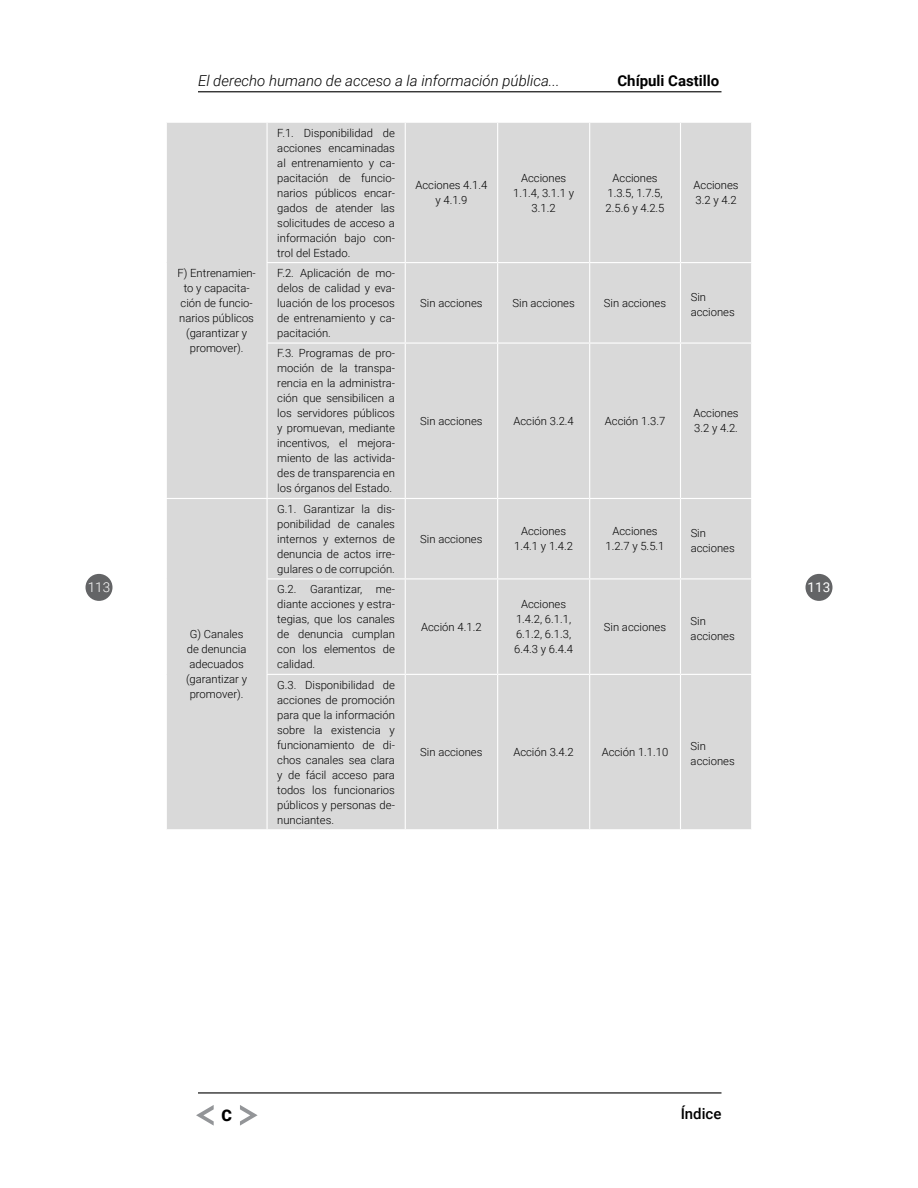
<style>
.page{position:relative;width:918px;height:1188px;background:#fff}
.page>*{position:absolute;margin:0;border:0;box-sizing:border-box;transform-origin:0 0}
.t1{font:900 16.05px "Roboto";color:#000}
.t2{font:italic 300 15px "Roboto";color:#000}
.t3{font:700 15px "Roboto";color:#000}
.t4{font:500 15px "Roboto";color:#000}
.t5{font:300 13.5px "Roboto";color:#fff}
.t6{font:13.5px "Roboto";color:#fff}
.t7{font:300 11.25px/15px "Roboto";color:#000;text-align:center}
</style>
<div class="page">
<div style="left:86px;top:574px;width:26px;height:27px;background:#636466;border-radius:50%"></div>
<div style="left:806px;top:574px;width:27px;height:27px;background:#636466;border-radius:50%"></div>
<hr style="left:198px;top:91px;width:524px;height:1px;background:#000">
<hr style="left:198px;top:1092px;width:524px;height:2px;background:#000">
<svg style="left:196px;top:1105px;width:18px;height:21px"></svg>
<svg style="left:240px;top:1105px;width:18px;height:21px"></svg>
<div style="left:167px;top:123px;width:584px;height:706px;background:#d9d9d9"></div>
<hr style="left:267px;top:123px;width:1px;height:139px;background:#fff">
<hr style="left:405px;top:123px;width:1px;height:139px;background:#fff">
<hr style="left:497px;top:123px;width:1px;height:139px;background:#fff">
<hr style="left:589px;top:123px;width:1px;height:139px;background:#fff">
<hr style="left:680px;top:123px;width:1px;height:139px;background:#fff">
<hr style="left:267px;top:262px;width:138px;height:1px;background:#fff">
<hr style="left:267px;top:263px;width:1px;height:79px;background:#fff">
<hr style="left:405px;top:262px;width:93px;height:1px;background:#fff">
<hr style="left:405px;top:263px;width:1px;height:79px;background:#fff">
<hr style="left:498px;top:262px;width:92px;height:1px;background:#fff">
<hr style="left:497px;top:263px;width:1px;height:79px;background:#fff">
<hr style="left:590px;top:262px;width:90px;height:1px;background:#fff">
<hr style="left:589px;top:263px;width:1px;height:79px;background:#fff">
<hr style="left:680px;top:262px;width:72px;height:1px;background:#fff">
<hr style="left:680px;top:263px;width:1px;height:79px;background:#fff">
<hr style="left:267px;top:342px;width:138px;height:2px;background:#fff">
<hr style="left:267px;top:344px;width:1px;height:154px;background:#fff">
<hr style="left:405px;top:342px;width:93px;height:2px;background:#fff">
<hr style="left:405px;top:344px;width:1px;height:154px;background:#fff">
<hr style="left:498px;top:342px;width:92px;height:2px;background:#fff">
<hr style="left:497px;top:344px;width:1px;height:154px;background:#fff">
<hr style="left:590px;top:342px;width:90px;height:2px;background:#fff">
<hr style="left:589px;top:344px;width:1px;height:154px;background:#fff">
<hr style="left:680px;top:342px;width:72px;height:2px;background:#fff">
<hr style="left:680px;top:344px;width:1px;height:154px;background:#fff">
<hr style="left:166px;top:498px;width:101px;height:1px;background:#fff">
<hr style="left:267px;top:498px;width:138px;height:1px;background:#fff">
<hr style="left:267px;top:499px;width:1px;height:79px;background:#fff">
<hr style="left:405px;top:498px;width:93px;height:1px;background:#fff">
<hr style="left:405px;top:499px;width:1px;height:79px;background:#fff">
<hr style="left:498px;top:498px;width:92px;height:1px;background:#fff">
<hr style="left:497px;top:499px;width:1px;height:79px;background:#fff">
<hr style="left:590px;top:498px;width:90px;height:1px;background:#fff">
<hr style="left:589px;top:499px;width:1px;height:79px;background:#fff">
<hr style="left:680px;top:498px;width:72px;height:1px;background:#fff">
<hr style="left:680px;top:499px;width:1px;height:79px;background:#fff">
<hr style="left:267px;top:578px;width:138px;height:1px;background:#fff">
<hr style="left:267px;top:579px;width:1px;height:95px;background:#fff">
<hr style="left:405px;top:578px;width:93px;height:1px;background:#fff">
<hr style="left:405px;top:579px;width:1px;height:95px;background:#fff">
<hr style="left:498px;top:578px;width:92px;height:1px;background:#fff">
<hr style="left:497px;top:579px;width:1px;height:95px;background:#fff">
<hr style="left:590px;top:578px;width:90px;height:1px;background:#fff">
<hr style="left:589px;top:579px;width:1px;height:95px;background:#fff">
<hr style="left:680px;top:578px;width:72px;height:1px;background:#fff">
<hr style="left:680px;top:579px;width:1px;height:95px;background:#fff">
<hr style="left:267px;top:674px;width:138px;height:1px;background:#fff">
<hr style="left:267px;top:675px;width:1px;height:154px;background:#fff">
<hr style="left:405px;top:674px;width:93px;height:1px;background:#fff">
<hr style="left:405px;top:675px;width:1px;height:154px;background:#fff">
<hr style="left:498px;top:674px;width:92px;height:1px;background:#fff">
<hr style="left:497px;top:675px;width:1px;height:154px;background:#fff">
<hr style="left:590px;top:674px;width:90px;height:1px;background:#fff">
<hr style="left:589px;top:675px;width:1px;height:154px;background:#fff">
<hr style="left:680px;top:674px;width:72px;height:1px;background:#fff">
<hr style="left:680px;top:675px;width:1px;height:154px;background:#fff">
<h2 class="t2" style="left:198px;top:70px;width:363px">El derecho humano de acceso a la información pública...</h2>
<h2 class="t3" style="left:617px;top:70px;width:103px">Chípuli Castillo</h2>
<p class="t7" style="left:177px;top:265px;width:80px">F) Entrenamien&shy;to y capacita&shy;ción de funcio&shy;narios públicos (garantizar y promover).</p>
<p class="t7" style="left:277px;top:125px;width:119px;text-align:justify">F.1. Disponibilidad de acciones encaminadas al entrenamiento y ca&shy;pacitación de funcio&shy;narios públicos encar&shy;gados de atender las solicitudes de acceso a información bajo con&shy;trol del Estado.</p>
<p class="t7" style="left:277px;top:265px;width:119px;text-align:justify">F.2. Aplicación de mo&shy;delos de calidad y eva&shy;luación de los procesos de entrenamiento y ca&shy;pacitación.</p>
<p class="t7" style="left:277px;top:345px;width:119px;text-align:justify">F.3. Programas de pro&shy;moción de la transpa&shy;rencia en la administra&shy;ción que sensibilicen a los servidores públicos y promuevan, mediante incentivos, el mejora&shy;miento de las activida&shy;des de transparencia en los órganos del Estado.</p>
<p class="t7" style="left:277px;top:501px;width:119px;text-align:justify">G.1. Garantizar la dis&shy;ponibilidad de canales internos y externos de denuncia de actos irre&shy;gulares o de corrupción.</p>
<p class="t7" style="left:416px;top:177px;width:73px">Acciones 4.1.4 y 4.1.9</p>
<p class="t7" style="left:513px;top:170px;width:63px">Acciones<br>1.1.4, 3.1.1 y<br>3.1.2</p>
<p class="t7" style="left:606px;top:170px;width:60px">Acciones<br>1.3.5, 1.7.5,<br>2.5.6 y 4.2.5</p>
<p class="t7" style="left:694px;top:177px;width:47px;text-align:left">Acciones<br>3.2 y 4.2</p>
<p class="t7" style="left:420px;top:295px;width:64px">Sin acciones</p>
<p class="t7" style="left:513px;top:295px;width:64px">Sin acciones</p>
<p class="t7" style="left:604px;top:295px;width:64px">Sin acciones</p>
<p class="t7" style="left:691px;top:289px;width:46px;text-align:left">Sin acciones</p>
<p class="t7" style="left:420px;top:413px;width:64px">Sin acciones</p>
<p class="t7" style="left:513px;top:413px;width:62px">Acción 3.2.4</p>
<p class="t7" style="left:605px;top:413px;width:62px">Acción 1.3.7</p>
<p class="t7" style="left:694px;top:405px;width:47px;text-align:left">Acciones<br>3.2 y 4.2.</p>
<p class="t7" style="left:420px;top:531px;width:64px">Sin acciones</p>
<p class="t7" style="left:514px;top:523px;width:60px">Acciones<br>1.4.1 y 1.4.2</p>
<p class="t7" style="left:606px;top:523px;width:60px">Acciones<br>1.2.7 y 5.5.1</p>
<p class="t7" style="left:691px;top:525px;width:46px;text-align:left">Sin acciones</p>
<p class="t5" style="left:88px;top:578px;width:24px">113</p>
<p class="t6" style="left:808px;top:578px;width:24px">113</p>
<p class="t7" style="left:277px;top:581px;width:119px;text-align:justify">G.2. Garantizar, me&shy;diante acciones y estra&shy;tegias, que los canales de denuncia cumplan con los elementos de calidad.</p>
<p class="t7" style="left:514px;top:596px;width:60px">Acciones<br>1.4.2, 6.1.1,<br>6.1.2, 6.1.3,<br>6.4.3 y 6.4.4</p>
<p class="t7" style="left:604px;top:619px;width:64px">Sin acciones</p>
<p class="t7" style="left:691px;top:613px;width:46px;text-align:left">Sin acciones</p>
<p class="t7" style="left:421px;top:619px;width:62px">Acción 4.1.2</p>
<p class="t7" style="left:186px;top:626px;width:63px">G) Canales de denuncia adecuados (garantizar y promover).</p>
<p class="t7" style="left:277px;top:677px;width:119px;text-align:justify">G.3. Disponibilidad de acciones de promoción para que la información sobre la existencia y funcionamiento de di&shy;chos canales sea clara y de fácil acceso para todos los funcionarios públicos y personas de&shy;nunciantes.</p>
<p class="t7" style="left:420px;top:744px;width:64px">Sin acciones</p>
<p class="t7" style="left:513px;top:744px;width:62px">Acción 3.4.2</p>
<p class="t7" style="left:602px;top:744px;width:68px">Acción 1.1.10</p>
<p class="t7" style="left:691px;top:738px;width:46px;text-align:left">Sin acciones</p>
<h1 class="t1" style="left:221px;top:1104px;width:12px">C</h1>
<h2 class="t4" style="left:681px;top:1103px;width:42px">Índice</h2>
</div>
